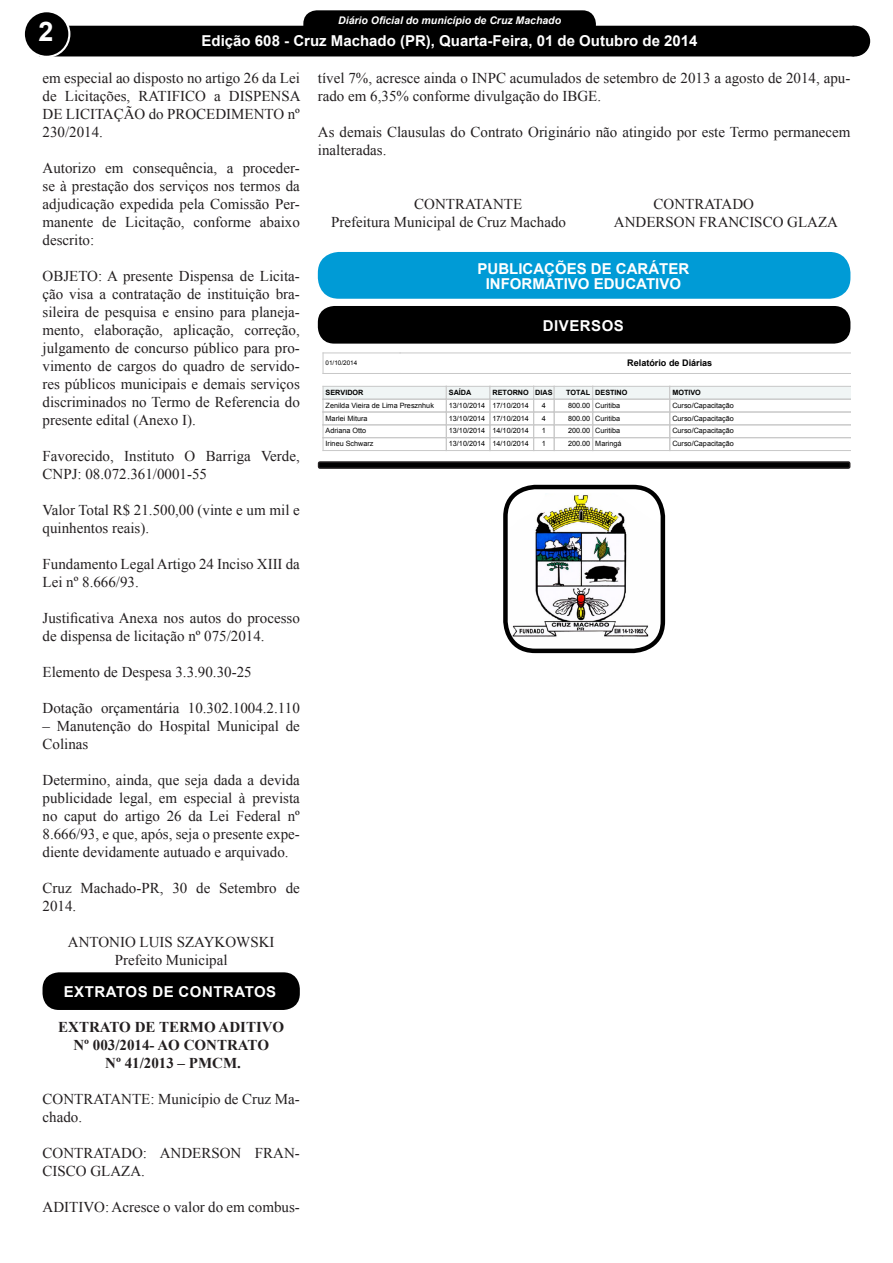
<style>
.page{position:relative;width:893px;height:1263px;background:#fff}
.page>*{position:absolute;margin:0;border:0;box-sizing:border-box;transform-origin:0 0}
.t1{font:700 27px "Arial";color:#fff}
.t2{font:15px/18px "Times New Roman";color:#231f20}
.t3{font:700 15px "Arial";color:#fff}
.t4{font:700 15px "Times New Roman";color:#231f20}
.t5{font:700 15px "Arial";letter-spacing:.035em;color:#fff}
.t6{font:italic 700 10.5px "Arial";color:#fff}
.t7{font:700 9px "Arial";color:#000}
.t8{font:7.2px "Arial";color:#000}
.t9{font:700 7.2px "Arial";color:#000}
.t10{font:6.3px "Arial";color:#000}
</style>
<div class="page">
<div style="left:305px;top:12px;width:289px;height:28px;background:#000;border-radius:12px"></div>
<div style="left:303px;top:10px;width:293px;height:31px;border:3px solid #000;border-radius:12px"></div>
<div style="left:39px;top:26px;width:815px;height:30px;background:#000"></div>
<div style="left:24px;top:11px;width:45px;height:46px;background:#000;border-radius:50%"></div>
<div style="left:23px;top:10px;width:47px;height:48px;border:2px solid #fff;border-radius:50%"></div>
<div style="left:840px;top:27px;width:29px;height:29px;background:#000;border-radius:50%"></div>
<div style="left:839px;top:26px;width:31px;height:30px;border:2px solid #000;border-radius:50%"></div>
<div style="left:43px;top:972px;width:257px;height:38px;background:#000;border-radius:16px"></div>
<div style="left:318px;top:306px;width:532px;height:38px;background:#000;border-radius:16px"></div>
<div style="left:318px;top:252px;width:532px;height:47px;background:#009bd6;border-radius:21px"></div>
<svg style="left:323px;top:354px;width:1px;height:19px"></svg>
<hr style="left:323px;top:353px;width:77px;height:1px;background:#c8c8c8">
<hr style="left:323px;top:373px;width:77px;height:1px;background:#c8c8c8">
<hr style="left:400px;top:353px;width:450px;height:1px;background:#c8c8c8">
<hr style="left:400px;top:373px;width:450px;height:1px;background:#c8c8c8">
<div style="left:323px;top:386px;width:123px;height:13px;background:#f0f5f5"></div>
<hr style="left:323px;top:386px;width:123px;height:1px;background:#c8c8c8">
<div style="left:446px;top:386px;width:44px;height:13px;background:#f0f5f5"></div>
<hr style="left:446px;top:386px;width:44px;height:1px;background:#c8c8c8">
<div style="left:490px;top:386px;width:44px;height:13px;background:#f0f5f5"></div>
<hr style="left:490px;top:386px;width:44px;height:1px;background:#c8c8c8">
<div style="left:554px;top:386px;width:39px;height:13px;background:#f0f5f5"></div>
<hr style="left:554px;top:386px;width:39px;height:1px;background:#c8c8c8">
<div style="left:593px;top:386px;width:77px;height:13px;background:#f0f5f5"></div>
<hr style="left:593px;top:386px;width:77px;height:1px;background:#c8c8c8">
<div style="left:670px;top:386px;width:180px;height:13px;background:#f0f5f5"></div>
<hr style="left:670px;top:386px;width:180px;height:1px;background:#c8c8c8">
<hr style="left:323px;top:399px;width:123px;height:1px;background:#c8c8c8">
<hr style="left:446px;top:399px;width:44px;height:1px;background:#c8c8c8">
<hr style="left:490px;top:399px;width:44px;height:1px;background:#c8c8c8">
<hr style="left:554px;top:399px;width:39px;height:1px;background:#c8c8c8">
<hr style="left:593px;top:399px;width:77px;height:1px;background:#c8c8c8">
<hr style="left:670px;top:399px;width:180px;height:1px;background:#c8c8c8">
<hr style="left:323px;top:412px;width:123px;height:1px;background:#c8c8c8">
<hr style="left:446px;top:412px;width:44px;height:1px;background:#c8c8c8">
<hr style="left:490px;top:412px;width:44px;height:1px;background:#c8c8c8">
<hr style="left:554px;top:412px;width:39px;height:1px;background:#c8c8c8">
<hr style="left:593px;top:412px;width:77px;height:1px;background:#c8c8c8">
<hr style="left:670px;top:412px;width:180px;height:1px;background:#c8c8c8">
<hr style="left:323px;top:425px;width:123px;height:1px;background:#c8c8c8">
<hr style="left:446px;top:425px;width:44px;height:1px;background:#c8c8c8">
<hr style="left:490px;top:425px;width:44px;height:1px;background:#c8c8c8">
<hr style="left:554px;top:425px;width:39px;height:1px;background:#c8c8c8">
<hr style="left:593px;top:425px;width:77px;height:1px;background:#c8c8c8">
<hr style="left:670px;top:425px;width:180px;height:1px;background:#c8c8c8">
<svg style="left:323px;top:387px;width:1px;height:63px"></svg>
<hr style="left:323px;top:437px;width:123px;height:1px;background:#c8c8c8">
<hr style="left:323px;top:450px;width:123px;height:1px;background:#c8c8c8">
<svg style="left:446px;top:387px;width:1px;height:63px"></svg>
<hr style="left:446px;top:437px;width:44px;height:1px;background:#c8c8c8">
<hr style="left:446px;top:450px;width:44px;height:1px;background:#c8c8c8">
<svg style="left:490px;top:387px;width:1px;height:63px"></svg>
<hr style="left:490px;top:437px;width:44px;height:1px;background:#c8c8c8">
<hr style="left:490px;top:450px;width:44px;height:1px;background:#c8c8c8">
<svg style="left:533px;top:386px;width:22px;height:65px"></svg>
<hr style="left:554px;top:437px;width:39px;height:1px;background:#c8c8c8">
<hr style="left:554px;top:450px;width:39px;height:1px;background:#c8c8c8">
<svg style="left:592px;top:387px;width:1px;height:63px"></svg>
<hr style="left:593px;top:437px;width:77px;height:1px;background:#c8c8c8">
<hr style="left:593px;top:450px;width:77px;height:1px;background:#c8c8c8">
<svg style="left:669px;top:387px;width:1px;height:63px"></svg>
<hr style="left:670px;top:437px;width:180px;height:1px;background:#c8c8c8">
<hr style="left:670px;top:450px;width:180px;height:1px;background:#c8c8c8">
<img style="left:508px;top:493px;width:155px;height:152px">
<div style="left:503px;top:485px;width:162px;height:168px;border:4px solid #000;border-radius:30px"></div>
<div style="left:319px;top:462px;width:531px;height:6px;background:#000;border-radius:2px"></div>
<div style="left:318px;top:461px;width:532px;height:8px;border:2px solid #231f20;border-radius:2px"></div>
<p class="t6" style="left:338px;top:14px;width:224px">Diário Oficial do município de Cruz Machado</p>
<p class="t3" style="left:202px;top:31px;width:497px">Edição 608 - Cruz Machado (PR), Quarta-Feira, 01 de Outubro de 2014</p>
<p class="t2" style="left:43px;top:68px;width:260px;text-align:justify">em especial ao disposto no artigo 26 da Lei de Licitações, RATIFICO a DISPENSA DE LICITAÇÃO do PROCEDIMENTO nº 230/2014.</p>
<p class="t2" style="left:43px;top:158px;width:259px;text-align:justify">Autorizo em consequência, a proceder&shy;se à prestação dos serviços nos termos da adjudicação expedida pela Comissão Per&shy;manente de Licitação, conforme abaixo descrito:</p>
<p class="t2" style="left:43px;top:266px;width:259px;text-align:justify">OBJETO: A presente Dispensa de Licita&shy;ção visa a contratação de instituição bra&shy;sileira de pesquisa e ensino para planeja&shy;mento, elaboração, aplicação, correção, julgamento de concurso público para pro&shy;vimento de cargos do quadro de servido&shy;res públicos municipais e demais serviços discriminados no Termo de Referencia do presente edital (Anexo I).</p>
<p class="t2" style="left:43px;top:446px;width:259px">Favorecido, Instituto O Barriga Verde,<br>CNPJ: 08.072.361/0001-55</p>
<p class="t2" style="left:43px;top:500px;width:259px">Valor Total R$ 21.500,00 (vinte e um mil e quinhentos reais).</p>
<p class="t2" style="left:43px;top:554px;width:259px">Fundamento Legal Artigo 24 Inciso XIII da<br>Lei nº 8.666/93.</p>
<p class="t2" style="left:43px;top:608px;width:259px">Justificativa Anexa nos autos do processo de dispensa de licitação nº 075/2014.</p>
<p class="t2" style="left:43px;top:662px;width:211px">Elemento de Despesa 3.3.90.30-25</p>
<p class="t2" style="left:43px;top:698px;width:259px">Dotação orçamentária 10.302.1004.2.110</p>
<p class="t2" style="left:43px;top:716px;width:259px">– Manutenção do Hospital Municipal de<br>Colinas</p>
<p class="t2" style="left:43px;top:770px;width:259px;text-align:justify">Determino, ainda, que seja dada a devida publicidade legal, em especial à prevista no caput do artigo 26 da Lei Federal nº 8.666/93, e que, após, seja o presente expe&shy;diente devidamente autuado e arquivado.</p>
<p class="t2" style="left:43px;top:878px;width:259px">Cruz Machado-PR, 30 de Setembro de<br>2014.</p>
<p class="t2" style="left:68px;top:932px;width:208px">ANTONIO LUIS SZAYKOWSKI</p>
<p class="t2" style="left:115px;top:950px;width:114px">Prefeito Municipal</p>
<p class="t5" style="left:64px;top:981px;width:214px">EXTRATOS DE CONTRATOS</p>
<p class="t4" style="left:58px;top:1016px;width:228px">EXTRATO DE TERMO ADITIVO</p>
<p class="t4" style="left:73px;top:1034px;width:197px">Nº 003/2014- AO CONTRATO</p>
<p class="t4" style="left:105px;top:1052px;width:137px">Nº 41/2013 – PMCM.</p>
<p class="t2" style="left:43px;top:1089px;width:259px">CONTRATANTE: Município de Cruz Ma&shy;chado.</p>
<p class="t2" style="left:43px;top:1143px;width:259px">CONTRATADO: ANDERSON FRAN-<br>CISCO GLAZA.</p>
<p class="t2" style="left:43px;top:1197px;width:259px">ADITIVO: Acresce o valor do em combus-</p>
<p class="t1" style="left:38px;top:13px;width:17px">2</p>
<p class="t2" style="left:318px;top:68px;width:534px">tível 7%, acresce ainda o INPC acumulados de setembro de 2013 a agosto de 2014, apu&shy;rado em 6,35% conforme divulgação do IBGE.</p>
<p class="t2" style="left:318px;top:122px;width:534px">As demais Clausulas do Contrato Originário não atingido por este Termo permanecem inalteradas.</p>
<p class="t2" style="left:414px;top:194px;width:109px">CONTRATANTE</p>
<p class="t2" style="left:653px;top:194px;width:102px">CONTRATADO</p>
<p class="t2" style="left:331px;top:212px;width:236px">Prefeitura Municipal de Cruz Machado</p>
<p class="t2" style="left:614px;top:212px;width:226px">ANDERSON FRANCISCO GLAZA</p>
<p class="t3" style="left:477px;top:258px;width:213px">PUBLICAÇÕES DE CARÁTER</p>
<p class="t3" style="left:486px;top:273px;width:197px">INFORMATIVO EDUCATIVO</p>
<p class="t5" style="left:543px;top:315px;width:83px">DIVERSOS</p>
<p class="t10" style="left:326px;top:359px;width:33px">01/10/2014</p>
<p class="t7" style="left:627px;top:356px;width:87px">Relatório de Diárias</p>
<p class="t9" style="left:326px;top:387px;width:39px">SERVIDOR</p>
<p class="t9" style="left:449px;top:387px;width:24px">SAÍDA</p>
<p class="t9" style="left:493px;top:387px;width:62px">RETORNO DIAS</p>
<p class="t9" style="left:566px;top:387px;width:63px">TOTAL DESTINO</p>
<p class="t9" style="left:672px;top:387px;width:30px">MOTIVO</p>
<p class="t8" style="left:326px;top:400px;width:110px">Zenilda Vieira de Lima Presznhuk</p>
<p class="t8" style="left:449px;top:400px;width:81px">13/10/2014 17/10/2014</p>
<p class="t8" style="left:542px;top:400px;width:6px">4</p>
<p class="t8" style="left:568px;top:400px;width:54px">800.00 Curitiba</p>
<p class="t8" style="left:672px;top:400px;width:63px">Curso/Capacitação</p>
<p class="t8" style="left:326px;top:413px;width:43px">Marlei Mitura</p>
<p class="t8" style="left:449px;top:413px;width:81px">13/10/2014 17/10/2014</p>
<p class="t8" style="left:542px;top:413px;width:6px">4</p>
<p class="t8" style="left:568px;top:413px;width:54px">800.00 Curitiba</p>
<p class="t8" style="left:672px;top:413px;width:63px">Curso/Capacitação</p>
<p class="t8" style="left:326px;top:426px;width:42px">Adriana Otto</p>
<p class="t8" style="left:449px;top:426px;width:81px">13/10/2014 14/10/2014</p>
<p class="t8" style="left:542px;top:426px;width:6px">1</p>
<p class="t8" style="left:568px;top:426px;width:54px">200.00 Curitiba</p>
<p class="t8" style="left:672px;top:426px;width:63px">Curso/Capacitação</p>
<p class="t8" style="left:326px;top:439px;width:49px">Irineu Schwarz</p>
<p class="t8" style="left:449px;top:439px;width:81px">13/10/2014 14/10/2014</p>
<p class="t8" style="left:542px;top:439px;width:6px">1</p>
<p class="t8" style="left:568px;top:439px;width:55px">200.00 Maringá</p>
<p class="t8" style="left:672px;top:439px;width:63px">Curso/Capacitação</p>
</div>
